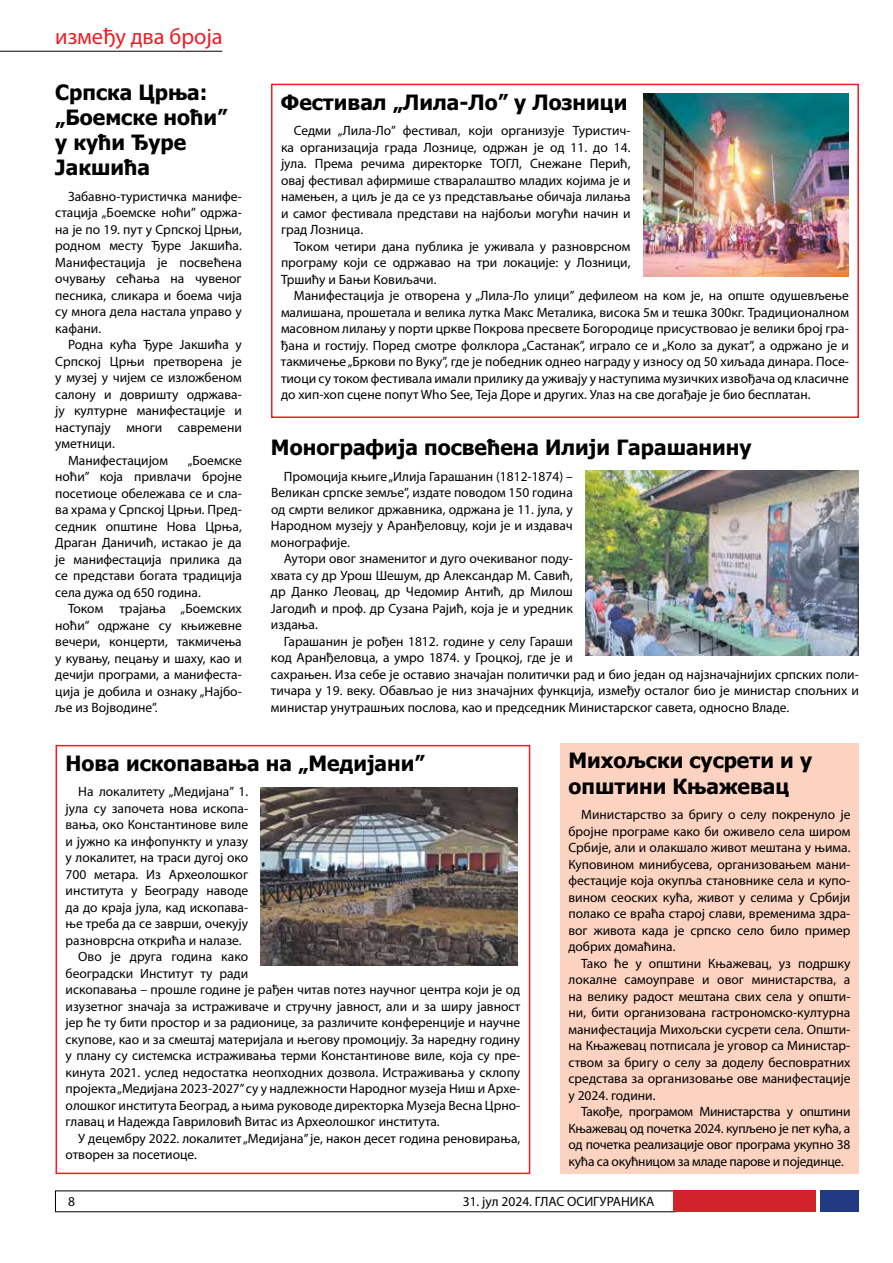
<style>
.page{position:relative;width:893px;height:1263px;background:#fff}
.page>*{position:absolute;margin:0;border:0;box-sizing:border-box;transform-origin:0 0}
.t1{font:22.5px "Myriad Pro";color:#ed1d24}
.t2{font:700 21px/25.2px "Tahoma";color:#000}
.t3{font:13.5px/16.5px "Myriad Pro";color:#000;text-align:justify}
</style>
<div class="page">
<div style="left:821px;top:1191px;width:38px;height:21px;background:#223983"></div>
<div style="left:673px;top:1191px;width:143px;height:21px;background:#d2232a"></div>
<hr style="left:0;top:51px;width:222px;height:1px;background:#000">
<div style="left:560px;top:744px;width:299px;height:430px;background:#fcd3c1"></div>
<div style="left:271px;top:84px;width:588px;height:334px;border:2px solid #ed1d24"></div>
<div style="left:56px;top:745px;width:474px;height:429px;border:2px solid #ed1d24"></div>
<img style="left:586px;top:471px;width:273px;height:184px">
<img style="left:643px;top:94px;width:206px;height:183px">
<img style="left:261px;top:787px;width:257px;height:178px">
<h1 class="t1" style="left:55px;top:22px;width:169px">између два броја</h1>
<h2 class="t2" style="left:55px;top:80px;width:174px">Срп-ска Црња: „Боем-ске ноћи” у кући Ђуре<br>Јак-ши-ћа</h2>
<p class="t3" style="left:55px;top:188px;width:188px;text-indent:13px">Забавно-туристичка манифе&shy;стација „Боемске ноћи” одржа&shy;на је по 19. пут у Српској Црњи, родном месту Ђуре Јакшића.<br>Манифестација је посвећена очувању сећања на чувеног песника, сликара и боема чија су многа дела настала управо у кафани.</p>
<p class="t3" style="left:68px;top:336px;width:175px">Родна кућа Ђуре Јакшића у</p>
<p class="t3" style="left:55px;top:353px;width:188px">Српској Црњи претворена је</p>
<p class="t3" style="left:55px;top:369px;width:188px">у музеј у чијем се изложбеном</p>
<p class="t3" style="left:55px;top:386px;width:187px">салону и довришту одржава-</p>
<p class="t3" style="left:55px;top:402px;width:188px">ју културне манифестације и</p>
<p class="t3" style="left:55px;top:419px;width:188px">наступају многи савремени</p>
<p class="t3" style="left:55px;top:435px;width:61px">уметници.</p>
<p class="t3" style="left:68px;top:452px;width:101px">Манифестацијом</p>
<p class="t3" style="left:55px;top:452px;width:188px;text-indent:132px">„Боемске ноћи” која привлачи бројне посетиоце обележава се и сла&shy;ва храма у Српској Црњи. Пред&shy;седник општине Нова Црња, Драган Даничић, истакао је да је манифестација прилика да се представи богата традиција села дужа од 650 година.</p>
<p class="t3" style="left:55px;top:600px;width:188px;text-indent:13px">Током трајања „Боемских ноћи” одржане су књижевне вечери, концерти, такмичења у кувању, пецању и шаху, као и дечији програми, а манифеста&shy;ција је добила и ознаку „Најбо&shy;ље из Војводине”.</p>
<h2 class="t2" style="left:281px;top:90px;width:348px">Фести-вал „Лила-Ло” у Лозни-ци</h2>
<p class="t3" style="left:281px;top:122px;width:351px;text-indent:13px">Седми „Лила-Ло” фестивал, који организује Туристич&shy;ка организација града Лознице, одржан је од 11. до 14. јула. Према речима директорке ТОГЛ, Снежане Перић, овај фестивал афирмише стваралаштво младих којима је и намењен, а циљ је да се уз представљање обичаја лилања и самог фестивала представи на најбољи могући начин и град Лозница.</p>
<p class="t3" style="left:281px;top:238px;width:351px;text-indent:13px">Током четири дана публика је уживала у разноврсном програму који се одржавао на три локације: у Лозници, Тршићу и Бањи Ковиљачи.</p>
<p class="t3" style="left:281px;top:287px;width:569px;text-indent:13px">Манифестација је отворена у „Лила-Ло улици” дефилеом на ком је, на опште одушевљење малишана, прошетала и велика лутка Макс Металика, висока 5м и тешка 300кг. Традиционалном масовном лилању у порти цркве Покрова пресвете Богородице присуствовао је велики број гра&shy;ђана и гостију. Поред смотре фолклора „Састанак”, играло се и „Коло за дукат”, а одржано је и такмичење „Бркови по Вуку”, где је победник однео награду у износу од 50 хиљада динара. Посе&shy;тиоци су током фестивала имали прилику да уживају у наступима музичких извођача од класичне до хип-хоп сцене попут Who See, Теја Доре и других. Улаз на све догађаје је био бесплатан.</p>
<h2 class="t2" style="left:271px;top:436px;width:482px">Моно-гра-фи-ја посве-ће-на Или-ји Гара-ша-ни-ну</h2>
<p class="t3" style="left:271px;top:467px;width:303px;text-indent:13px">Промоција књиге „Илија Гарашанин (1812-1874) – Великан српске земље”, издате поводом 150 година од смрти великог државника, одржана је 11. јула, у Народном музеју у Аранђеловцу, који је и издавач монографије.</p>
<p class="t3" style="left:271px;top:550px;width:303px;text-indent:13px">Аутори овог знаменитог и дуго очекиваног поду&shy;хвата су др Урош Шешум, др Александар М. Савић, др Данко Леовац, др Чедомир Антић, др Милош Јагодић и проф. др Сузана Рајић, која је и уредник издања.</p>
<p class="t3" style="left:271px;top:632px;width:589px;text-align:left;text-indent:13px">Гарашанин је рођен 1812. године у селу Гараши<br>код Аранђеловца, а умро 1874. у Гроцкој, где је и<br>сахрањен. Иза себе је оставио значајан политички рад и био један од најзначајнијих српских поли&shy;тичара у 19. веку. Обављао је низ значајних функција, између осталог био је министар спољних и министар унутрашњих послова, као и председник Министарског савета, односно Владе.</p>
<h2 class="t2" style="left:66px;top:751px;width:361px">Нова иско-па-ва-ња на „Меди-ја-ни”</h2>
<p class="t3" style="left:78px;top:783px;width:171px">На локалитету „Медијана” 1.</p>
<p class="t3" style="left:66px;top:800px;width:183px">јула су започета нова ископа-</p>
<p class="t3" style="left:66px;top:816px;width:184px">вања, око Константинове виле</p>
<p class="t3" style="left:66px;top:833px;width:184px">и јужно ка инфопункту и улазу</p>
<p class="t3" style="left:66px;top:849px;width:184px">у локалитет, на траси дугој око</p>
<p class="t3" style="left:66px;top:866px;width:184px">700 метара. Из Археолошког</p>
<p class="t3" style="left:66px;top:882px;width:184px">института у Београду наводе</p>
<p class="t3" style="left:66px;top:899px;width:183px">да до краја јула, кад ископава-</p>
<p class="t3" style="left:66px;top:915px;width:184px">ње треба да се заврши, очекују</p>
<p class="t3" style="left:66px;top:932px;width:178px">разноврсна открића и налазе.</p>
<p class="t3" style="left:78px;top:948px;width:171px">Ово је друга година како</p>
<p class="t3" style="left:66px;top:965px;width:184px">београдски Институт ту ради</p>
<p class="t3" style="left:66px;top:981px;width:456px">ископавања – прошле године је рађен читав потез научног центра који је од</p>
<p class="t3" style="left:66px;top:998px;width:456px">изузетног значаја за истраживаче и стручну јавност, али и за ширу јавност</p>
<p class="t3" style="left:66px;top:1014px;width:456px">јер ће ту бити простор и за радионице, за различите конференције и научне</p>
<p class="t3" style="left:66px;top:1031px;width:456px">скупове, као и за смештај материјала и његову промоцију. За наредну годину</p>
<p class="t3" style="left:66px;top:1047px;width:455px">у плану су системска истраживања терми Константинове виле, која су пре-</p>
<p class="t3" style="left:66px;top:1064px;width:456px">кинута 2021. услед недостатка неопходних дозвола. Истраживања у склопу</p>
<p class="t3" style="left:66px;top:1080px;width:455px">пројекта „Медијана 2023-2027” су у надлежности Народног музеја Ниш и Архе-</p>
<p class="t3" style="left:66px;top:1097px;width:455px">олошког института Београд, а њима руководе директорка Музеја Весна Црно-</p>
<p class="t3" style="left:66px;top:1113px;width:376px">главац и Надежда Гавриловић Витас из Археолошког института.</p>
<p class="t3" style="left:78px;top:1130px;width:443px">У децембру 2022. локалитет „Медијана” је, након десет година реновирања,</p>
<p class="t3" style="left:66px;top:1146px;width:133px">отворен за посетиоце.</p>
<h2 class="t2" style="left:568px;top:749px;width:245px">Михољ-ски сусре-ти и у општи-ни Кња-же-вац</h2>
<p class="t3" style="left:568px;top:806px;width:283px;text-indent:13px">Министарство за бригу о селу покренуло је бројне програме како би оживело села широм Србије, али и олакшало живот мештана у њима.<br>Куповином минибусева, организовањем мани&shy;фестације која окупља становнике села и купо&shy;вином сеоских кућа, живот у селима у Србији полако се враћа старој слави, временима здра&shy;вог живота када је српско село било пример добрих домаћина.</p>
<p class="t3" style="left:568px;top:954px;width:283px;text-indent:13px">Тако ће у општини Књажевац, уз подршку локалне самоуправе и овог министарства, а на велику радост мештана свих села у општи&shy;ни, бити организована гастрономско-културна манифестација Михољски сусрети села. Општи&shy;на Књажевац потписала је уговор са Министар&shy;ством за бригу о селу за доделу бесповратних средстава за организовање ове манифестације у 2024. години.</p>
<p class="t3" style="left:568px;top:1103px;width:283px;text-indent:13px">Такође, програмом Министарства у општини Књажевац од почетка 2024. купљено је пет кућа, а од почетка реализације овог програма укупно 38 кућа са окућницом за младе парове и појединце.</p>
<p class="t3" style="left:68px;top:1193px;width:8px">8</p>
<p class="t3" style="left:463px;top:1193px;width:193px">31. јул 2024. ГЛАС ОСИГУРАНИКА</p>
</div>
